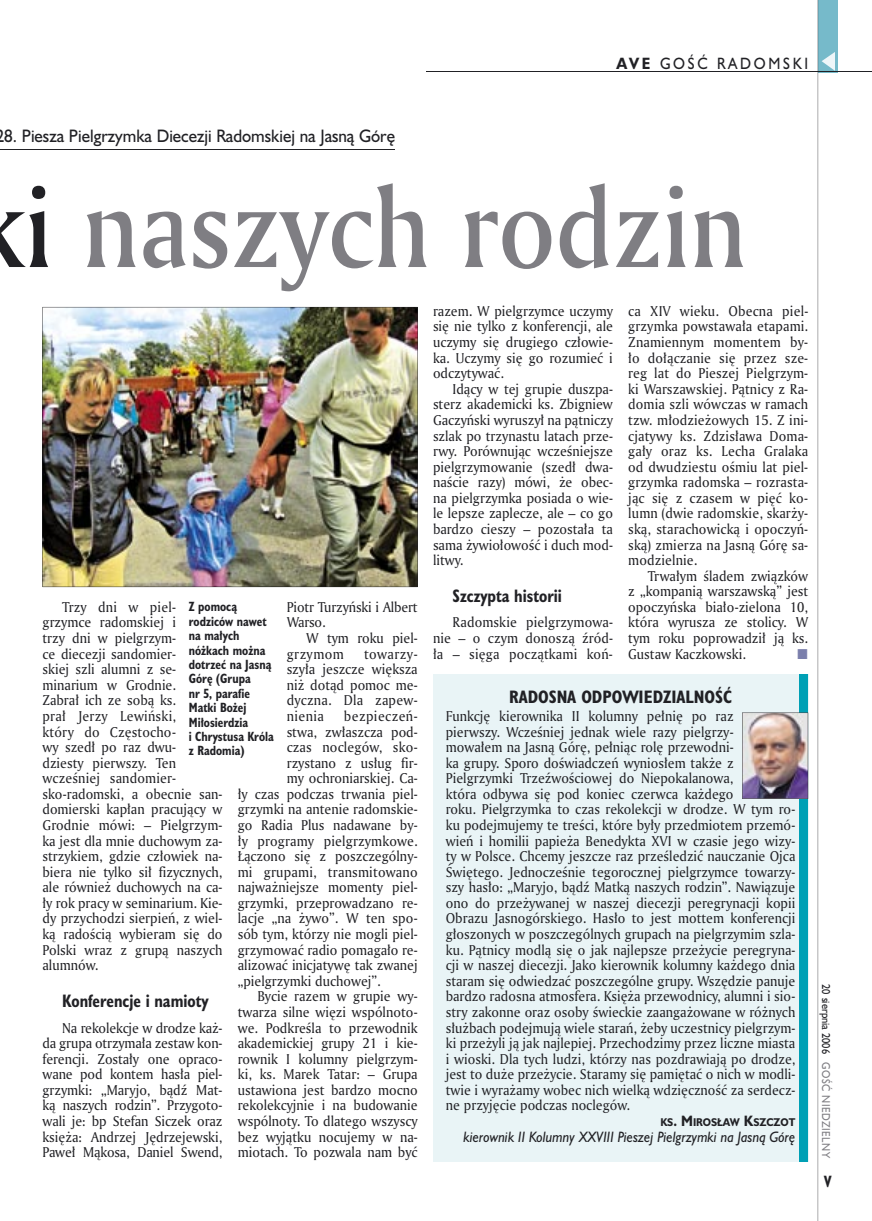
<style>
.page{position:relative;width:872px;height:1221px;background:#fff}
.page>*{position:absolute;margin:0;border:0;box-sizing:border-box;transform-origin:0 0}
.t1{font:108px "Amerigo Md PL";color:#7f7e83;scale:.9 1}
.t2{font:16.5px "Humanst 521 PL";color:#212125;scale:.94 1}
.t3{font:700 16.5px "Humanst 521 Cn PL";color:#212125;scale:.94 1}
.t4{font:700 16.5px "Humanst 521 Cn PL";color:#212125}
.t5{font:15px "Humanst 521 PL";letter-spacing:.2em;color:#212125;scale:.9 1}
.t6{font:700 15px "Humanst 521 Cn PL";color:#212125;scale:.94 1}
.t7{font:13.8px/15.6px "Amerigo PL";color:#212125;text-align:justify;scale:.94 1}
.t8{font:italic 13.8px "Humanst 521 PL";color:#212125;scale:.92 1}
.t9{font:13.8px "Amerigo PL";letter-spacing:.035em;color:#212125;scale:.94 1}
.t10{font:700 12.3px/14.4px "Humanst 521 Cn PL";color:#212125;scale:.94 1}
.t11{font:10.5px "Humanst 521 PL";letter-spacing:.05em;color:#7f7e83;scale:.9 1}
.t12{font:10.5px "Humanst 521 PL";color:#212125;scale:.9 1}
.t13{font:700 10.35px "Humanst 521 PL";color:#212125;scale:.9 1}
.s1{font-weight:700}
.s2{color:#212125}
.s3{font-size:13.8px}
</style>
<div class="page">
<div style="left:818px;top:0;width:19px;height:72px;background:#76baca"></div>
<hr style="left:817px;top:0;width:1px;height:1220px;background:#212125">
<svg style="left:821px;top:52px;width:14px;height:19px"></svg>
<hr style="left:425px;top:72px;width:447px;height:1px;background:#212125">
<hr style="left:0;top:149px;width:395px;height:1px;background:#212125">
<img style="left:43px;top:307px;width:375px;height:280px">
<div style="left:433px;top:674px;width:375px;height:487px;background:#e9f4f6"></div>
<div style="left:799px;top:674px;width:9px;height:487px;background:#00a0b5"></div>
<img style="left:742px;top:712px;width:66px;height:86px">
<p class="t5" style="left:616px;top:53px;width:215px"><span class="s1">AVE</span> GOŚĆ RADOMSKI</p>
<p class="t2" style="left:4px;top:124px;width:417px">8. Piesza Pielgrzymka Diecezji Radomskiej na Jasną Górę</p>
<h1 class="t1" style="left:-29px;top:156px;width:863px"><span class="s2">ki</span> naszych rodzin</h1>
<p class="t7" style="left:43px;top:598px;width:193px;text-align:left;text-indent:20px">Trzy dni w piel&shy;grzymce radomskiej i<br>trzy dni w pielgrzym-<br>ce diecezji sandomier-<br>skiej szli alumni z se&shy;minarium w Grodnie.<br>Zabrał ich ze sobą ks.<br>prał Jerzy Lewiński,<br>który do Częstocho-<br>wy szedł po raz dwu-<br>dziesty pierwszy. Ten wcześniej sandomier&shy;sko-radomski, a obecnie san&shy;domierski kapłan pracujący w<br>Grodnie mówi: – Pielgrzym&shy;ka jest dla mnie duchowym za&shy;strzykiem, gdzie człowiek na&shy;biera nie tylko sił fizycznych, ale również duchowych na ca&shy;ły rok pracy w seminarium. Kie&shy;dy przychodzi sierpień, z wiel&shy;ką radością wybieram się do<br>Polski wraz z grupą naszych alumnów.</p>
<p class="t3" style="left:62px;top:989px;width:157px">Konferencje i namioty</p>
<p class="t7" style="left:43px;top:1019px;width:193px;text-indent:20px">Na rekolekcje w drodze każ&shy;da grupa otrzymała zestaw kon&shy;ferencji. Zostały one opraco&shy;wane pod kontem hasła piel&shy;grzymki: „Maryjo, bądź Mat&shy;ką naszych rodzin”. Przygoto&shy;wali je: bp Stefan Siczek oraz księża: Andrzej Jędrzejewski, Paweł Mąkosa, Daniel Swend,</p>
<p class="t7" style="left:287px;top:598px;width:141px">Piotr Turzyński i Albert<br>Warso.</p>
<p class="t7" style="left:287px;top:630px;width:141px;text-indent:20px">W tym roku piel&shy;grzymom</p>
<p class="t10" style="left:189px;top:599px;width:92px">Z pomocą rodziców nawet na małych nóżkach można dotrzeć na Jasną<br>Górę (Grupa<br>nr 5, parafie<br>Matki Bożej<br>Miłosierdzia<br>i Chrystusa Króla z Radomia)</p>
<p class="t7" style="left:287px;top:645px;width:141px;text-indent:77px">towarzy&shy;szyła jeszcze większa niż dotąd pomoc me&shy;dyczna. Dla zapew&shy;nienia</p>
<p class="t9" style="left:344px;top:706px;width:80px">bezpieczeń-</p>
<p class="t7" style="left:287px;top:723px;width:141px">stwa, zwłaszcza pod-</p>
<p class="t7" style="left:287px;top:739px;width:141px">czas noclegów, sko-</p>
<p class="t7" style="left:287px;top:754px;width:141px">rzystano z usług fir-</p>
<p class="t7" style="left:287px;top:770px;width:141px">my ochroniarskiej. Ca-</p>
<p class="t7" style="left:238px;top:785px;width:193px">ły czas podczas trwania piel-</p>
<p class="t7" style="left:238px;top:801px;width:193px">grzymki na antenie radomskie-</p>
<p class="t7" style="left:238px;top:816px;width:193px">go Radia Plus nadawane by-</p>
<p class="t7" style="left:238px;top:832px;width:193px">ły programy pielgrzymkowe.</p>
<p class="t7" style="left:238px;top:848px;width:193px">Łączono się z poszczególny-</p>
<p class="t7" style="left:238px;top:863px;width:193px">mi grupami, transmitowano</p>
<p class="t7" style="left:238px;top:879px;width:193px">najważniejsze momenty piel-</p>
<p class="t7" style="left:238px;top:894px;width:193px">grzymki, przeprowadzano re-</p>
<p class="t7" style="left:238px;top:910px;width:193px">lacje „na żywo”. W ten spo-</p>
<p class="t7" style="left:238px;top:925px;width:193px">sób tym, którzy nie mogli piel-</p>
<p class="t7" style="left:238px;top:941px;width:193px">grzymować radio pomagało re-</p>
<p class="t7" style="left:238px;top:957px;width:193px">alizować inicjatywę tak zwanej</p>
<p class="t7" style="left:238px;top:972px;width:154px">„pielgrzymki duchowej”.</p>
<p class="t7" style="left:257px;top:988px;width:172px">Bycie razem w grupie wy-</p>
<p class="t7" style="left:238px;top:1003px;width:193px">twarza silne więzi wspólnoto-</p>
<p class="t7" style="left:238px;top:1019px;width:193px">we. Podkreśla to przewodnik</p>
<p class="t7" style="left:238px;top:1034px;width:193px">akademickiej grupy 21 i kie-</p>
<p class="t7" style="left:238px;top:1050px;width:193px">rownik I kolumny pielgrzym-</p>
<p class="t7" style="left:238px;top:1066px;width:193px">ki, ks. Marek Tatar: – Grupa</p>
<p class="t7" style="left:238px;top:1081px;width:193px">ustawiona jest bardzo mocno</p>
<p class="t7" style="left:238px;top:1097px;width:193px">rekolekcyjnie i na budowanie</p>
<p class="t7" style="left:238px;top:1112px;width:193px">wspólnoty. To dlatego wszyscy</p>
<p class="t7" style="left:238px;top:1128px;width:193px">bez wyjątku nocujemy w na-</p>
<p class="t7" style="left:238px;top:1143px;width:193px">miotach. To pozwala nam być</p>
<p class="t7" style="left:433px;top:303px;width:193px">razem. W pielgrzymce uczymy się nie tylko z konferencji, ale uczymy się drugiego człowie&shy;ka. Uczymy się go rozumieć i odczytywać.</p>
<p class="t7" style="left:433px;top:380px;width:193px;text-indent:20px">Idący w tej grupie duszpa&shy;sterz akademicki ks. Zbigniew Gaczyński wyruszył na pątniczy szlak po trzynastu latach prze&shy;rwy. Porównując wcześniejsze pielgrzymowanie (szedł dwa&shy;naście razy) mówi, że obec&shy;na pielgrzymka posiada o wie&shy;le lepsze zaplecze, ale – co go bardzo cieszy – pozostała ta sama żywiołowość i duch mod&shy;litwy.</p>
<p class="t3" style="left:452px;top:584px;width:118px">Szczypta historii</p>
<p class="t7" style="left:433px;top:614px;width:193px;text-indent:20px">Radomskie pielgrzymowa&shy;nie – o czym donoszą źród&shy;ła – sięga początkami koń-</p>
<p class="t7" style="left:628px;top:303px;width:193px">ca XIV wieku. Obecna piel&shy;grzymka powstawała etapami.<br>Znamiennym momentem by&shy;ło dołączanie się przez sze&shy;reg lat do Pieszej Pielgrzym&shy;ki Warszawskiej. Pątnicy z Ra&shy;domia szli wówczas w ramach tzw. młodzieżowych 15. Z ini&shy;cjatywy ks. Zdzisława Doma&shy;gały oraz ks. Lecha Gralaka od dwudziestu ośmiu lat piel&shy;grzymka radomska – rozrasta&shy;jąc się z czasem w pięć ko&shy;lumn (dwie radomskie, skarży&shy;ską, starachowicką i opoczyń&shy;ską) zmierza na Jasną Górę sa&shy;modzielnie.</p>
<p class="t7" style="left:628px;top:567px;width:193px;text-indent:20px">Trwałym śladem związków z „kompanią warszawską” jest opoczyńska biało-zielona 10, która wyrusza ze stolicy. W tym roku poprowadził ją ks.<br>Gustaw Kaczkowski.</p>
<p class="t4" style="left:509px;top:685px;width:224px">RADOSNA ODPOWIEDZIALNOŚĆ</p>
<p class="t7" style="left:446px;top:707px;width:373px;text-align:left">Funkcję kierownika II kolumny pełnię po raz<br>pierwszy. Wcześniej jednak wiele razy pielgrzy-<br>mowałem na Jasną Górę, pełniąc rolę przewodni-<br>ka grupy. Sporo doświadczeń wyniosłem także z Pielgrzymki Trzeźwościowej do Niepokalanowa,<br>która odbywa się pod koniec czerwca każdego<br>roku. Pielgrzymka to czas rekolekcji w drodze. W tym ro&shy;ku podejmujemy te treści, które były przedmiotem przemó&shy;wień i homilii papieża Benedykta XVI w czasie jego wizy&shy;ty w Polsce. Chcemy jeszcze raz prześledzić nauczanie Ojca Świętego. Jednocześnie tegorocznej pielgrzymce towarzy&shy;szy hasło: „Maryjo, bądź Matką naszych rodzin”. Nawiązuje ono do przeżywanej w naszej diecezji peregrynacji kopii Obrazu Jasnogórskiego. Hasło to jest mottem konferencji głoszonych w poszczególnych grupach na pielgrzymim szla&shy;ku. Pątnicy modlą się o jak najlepsze przeżycie peregryna&shy;cji w naszej diecezji. Jako kierownik kolumny każdego dnia staram się odwiedzać poszczególne grupy. Wszędzie panuje bardzo radosna atmosfera. Księża przewodnicy, alumni i sio&shy;stry zakonne oraz osoby świeckie zaangażowane w różnych służbach podejmują wiele starań, żeby uczestnicy pielgrzym&shy;ki przeżyli ją jak najlepiej. Przechodzimy przez liczne miasta i wioski. Dla tych ludzi, którzy nas pozdrawiają po drodze, jest to duże przeżycie. Staramy się pamiętać o nich w modli&shy;twie i wyrażamy wobec nich wielką wdzięczność za serdecz&shy;ne przyjęcie podczas noclegów.</p>
<p class="t13" style="left:660px;top:1114px;width:151px">KS<span class="s3">. M</span>IROSŁAW <span class="s3">K</span>SZCZOT</p>
<p class="t8" style="left:463px;top:1126px;width:362px">kierownik II Kolumny XXVIII Pieszej Pielgrzymki na Jasną Górę</p>
<p class="t12" style="left:833px;top:984px;width:79px;rotate:90deg">20 sierpnia 2006</p>
<p class="t11" style="left:833px;top:1062px;width:108px;rotate:90deg">GOŚĆ NIEDZIELNY</p>
<p class="t6" style="left:824px;top:1171px;width:9px">V</p>
</div>
